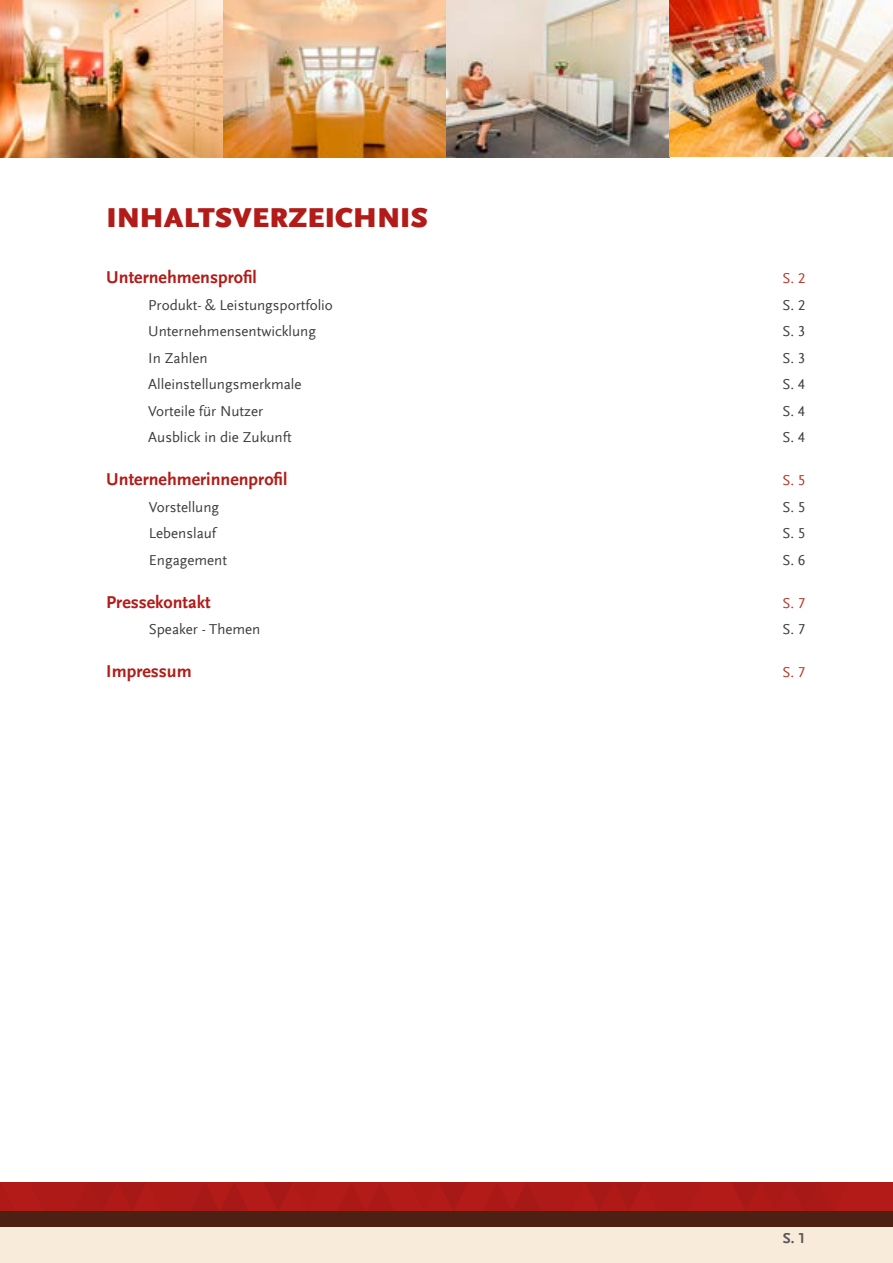
<style>
.page{position:relative;width:893px;height:1263px;background:#fff}
.page>*{position:absolute;margin:0;border:0;box-sizing:border-box;transform-origin:0 0}
.t1{font:900 28.5px "Scala Sans OT";letter-spacing:.01em;color:#b21b18}
.t2{font:700 18px "Scala Sans Offc";color:#b21b18}
.t3{font:15px "Scala Sans Offc";color:#3c3c3b}
.t4{font:15px "Scala Sans Offc";color:#b93324}
.t5{font:700 15px "Scala Sans Offc";color:#575756}
</style>
<div class="page">
<div style="left:0;top:1182px;width:893px;height:59px;background:#b21b18"></div>
<div style="left:0;top:1226px;width:893px;height:37px;background:#f9ebd9"></div>
<div style="left:0;top:1211px;width:893px;height:15px;background:#4d2014"></div>
<img style="left:0;top:0;width:893px;height:157px">
<h1 class="t1" style="left:106px;top:201px;width:323px">INHALTSVERZEICHNIS</h1>
<p class="t2" style="left:106px;top:267px;width:152px">Unternehmensprofil</p>
<p class="t4" style="left:782px;top:270px;width:25px">S. 2</p>
<p class="t3" style="left:148px;top:297px;width:186px">Produkt- &amp; Leistungsportfolio</p>
<p class="t3" style="left:782px;top:297px;width:25px">S. 2</p>
<p class="t3" style="left:148px;top:323px;width:169px">Unternehmensentwicklung</p>
<p class="t3" style="left:782px;top:323px;width:25px">S. 3</p>
<p class="t3" style="left:148px;top:350px;width:61px">In Zahlen</p>
<p class="t3" style="left:782px;top:350px;width:25px">S. 3</p>
<p class="t3" style="left:148px;top:376px;width:155px">Alleinstellungsmerkmale</p>
<p class="t3" style="left:782px;top:376px;width:25px">S. 4</p>
<p class="t3" style="left:148px;top:403px;width:116px">Vorteile für Nutzer</p>
<p class="t3" style="left:782px;top:403px;width:25px">S. 4</p>
<p class="t3" style="left:148px;top:429px;width:145px">Ausblick in die Zukunft</p>
<p class="t3" style="left:782px;top:429px;width:25px">S. 4</p>
<p class="t2" style="left:106px;top:469px;width:183px">Unternehmerinnenprofil</p>
<p class="t4" style="left:782px;top:472px;width:25px">S. 5</p>
<p class="t3" style="left:149px;top:499px;width:72px">Vorstellung</p>
<p class="t3" style="left:782px;top:499px;width:25px">S. 5</p>
<p class="t3" style="left:149px;top:525px;width:69px">Lebenslauf</p>
<p class="t3" style="left:782px;top:525px;width:25px">S. 5</p>
<p class="t3" style="left:149px;top:552px;width:80px">Engagement</p>
<p class="t3" style="left:782px;top:552px;width:25px">S. 6</p>
<p class="t2" style="left:106px;top:592px;width:106px">Pressekontakt</p>
<p class="t4" style="left:782px;top:595px;width:25px">S. 7</p>
<p class="t3" style="left:149px;top:621px;width:113px">Speaker - Themen</p>
<p class="t3" style="left:782px;top:621px;width:25px">S. 7</p>
<p class="t2" style="left:106px;top:661px;width:87px">Impressum</p>
<p class="t4" style="left:782px;top:664px;width:25px">S. 7</p>
<p class="t5" style="left:783px;top:1229px;width:25px">S. 1</p>
</div>
